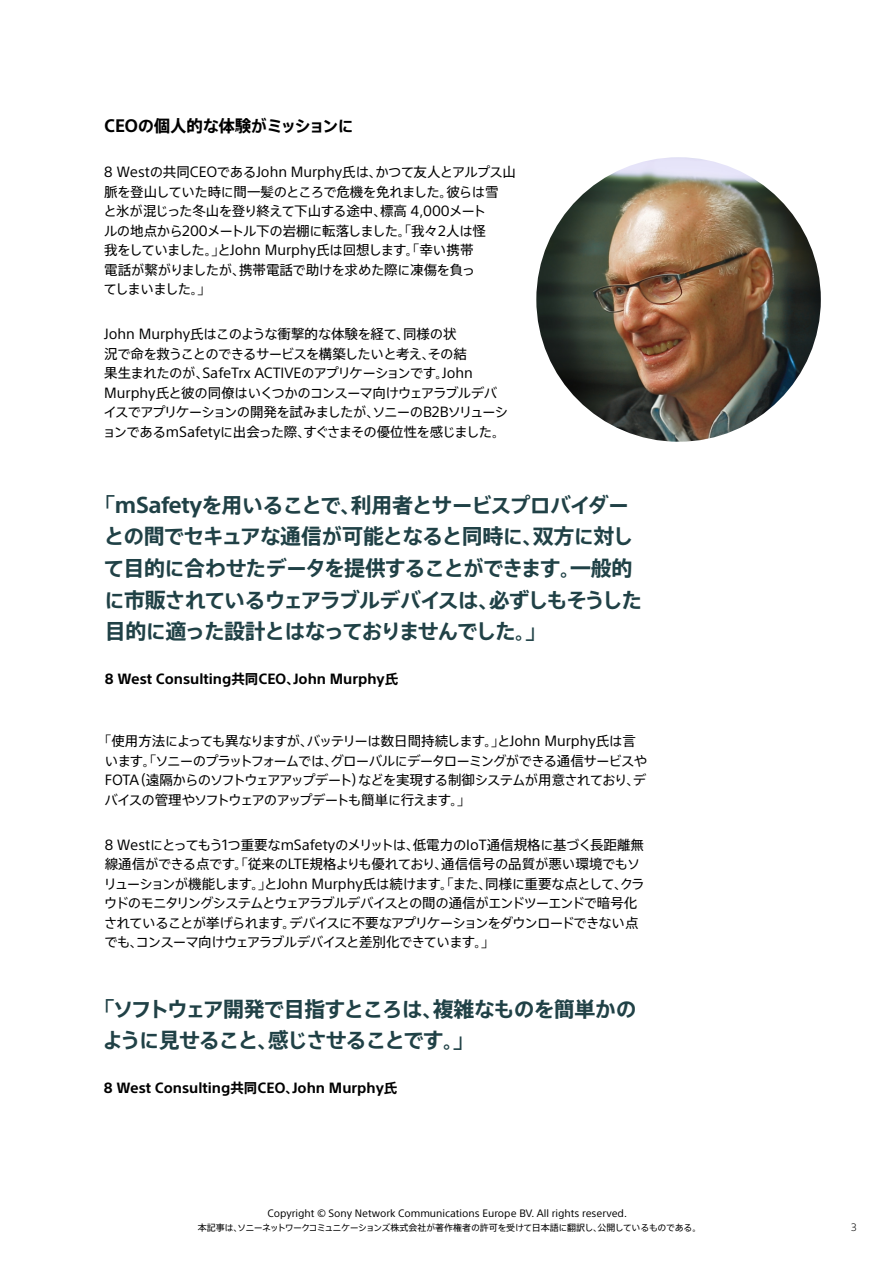
<style>
.page{position:relative;width:893px;height:1263px;background:#fff}
.page>*{position:absolute;margin:0;border:0;box-sizing:border-box;transform-origin:0 0}
.t1{font:700 21px/31.5px "SST Jp Pro";letter-spacing:-.055em;color:#204146}
.t2{font:700 16.5px "SST Jp Pro";letter-spacing:-.03em;color:#000}
.t3{font:13.5px/19.5px "SST Jp Pro";letter-spacing:-.05em;color:#000}
.t4{font:13.5px/19.5px "SST Jp Pro";letter-spacing:-.03em;color:#000}
.t5{font:700 13.5px "SST Jp Pro";color:#000}
.t6{font:10.5px "SST";color:#000}
.t7{font:300 10.5px "SST";color:#000}
.t8{font:9px "SST Jp Pro";letter-spacing:-.04em;color:#000}
</style>
<div class="page">
<img style="left:536px;top:157px;width:285px;height:285px;border-radius:142px">
<p class="t2" style="left:104px;top:113px;width:251px">CEOの個人的な体験がミッションに</p>
<p class="t4" style="left:103px;top:162px;width:414px">8 Westの共同CEOであるJohn Murphy氏は、かつて友人とアルプス山脈を登山していた時に間一髪のところで危機を免れました。彼らは雪<br>と氷が混じった冬山を登り終えて下山する途中、標高 4,000メート<br>ルの地点から200メートル下の岩棚に転落しました。「我々2人は怪<br>我をしていました。」とJohn Murphy氏は回想します。「幸い携帯<br>電話が繋がりましたが、携帯電話で助けを求めた際に凍傷を負っ<br>てしまいました。」</p>
<p class="t3" style="left:103px;top:324px;width:407px">John Murphy氏はこのような衝撃的な体験を経て、同様の状<br>況で命を救うことのできるサービスを構築したいと考え、その結<br>果生まれたのが、SafeTrx ACTIVEのアプリケーションです。John Murphy氏と彼の同僚はいくつかのコンスーマ向けウェアラブルデバイスでアプリケーションの開発を試みましたが、ソニーのB2BソリューションであるmSafetyに出会った際、すぐさまその優位性を感じました。</p>
<h1 class="t1" style="left:104px;top:489px;width:540px;text-indent:-9px">「mSafetyを用いることで、利用者とサービスプロバイダーとの間でセキュアな通信が可能となると同時に、双方に対して目的に合わせたデータを提供することができます。一般的に市販されているウェアラブルデバイスは、必ずしもそうした目的に適った設計とはなっておりませんでした。」</h1>
<p class="t5" style="left:105px;top:668px;width:295px">8 West Consulting共同CEO、John Murphy氏</p>
<p class="t3" style="left:105px;top:731px;width:544px;text-indent:-7px">「使用方法によっても異なりますが、バッテリーは数日間持続します。」とJohn Murphy氏は言います。「ソニーのプラットフォームでは、グローバルにデータローミングができる通信サービスやFOTA（遠隔からのソフトウェアアップデート）などを実現する制御システムが用意されており、デバイスの管理やソフトウェアのアップデートも簡単に行えます。」</p>
<p class="t3" style="left:104px;top:834px;width:543px">8 Westにとってもう1つ重要なmSafetyのメリットは、低電力のIoT通信規格に基づく長距離無線通信ができる点です。「従来のLTE規格よりも優れており、通信信号の品質が悪い環境でもソリューションが機能します。」とJohn Murphy氏は続けます。「また、同様に重要な点として、クラウドのモニタリングシステムとウェアラブルデバイスとの間の通信がエンドツーエンドで暗号化されていることが挙げられます。デバイスに不要なアプリケーションをダウンロードできない点でも、コンスーマ向けウェアラブルデバイスと差別化できています。」</p>
<h1 class="t1" style="left:102px;top:993px;width:536px;text-indent:-9px">「ソフトウェア開発で目指すところは、複雑なものを簡単かのように見せること、感じさせることです。」</h1>
<p class="t5" style="left:104px;top:1078px;width:295px">8 West Consulting共同CEO、John Murphy氏</p>
<p class="t6" style="left:268px;top:1207px;width:361px">Copyright © Sony Network Communications Europe BV. All rights reserved.</p>
<p class="t8" style="left:198px;top:1221px;width:505px">本記事は、ソニーネットワークコミュニケーションズ株式会社が著作権者の許可を受けて日本語に翻訳し、公開しているものである。</p>
<p class="t7" style="left:851px;top:1221px;width:7px">3</p>
</div>
